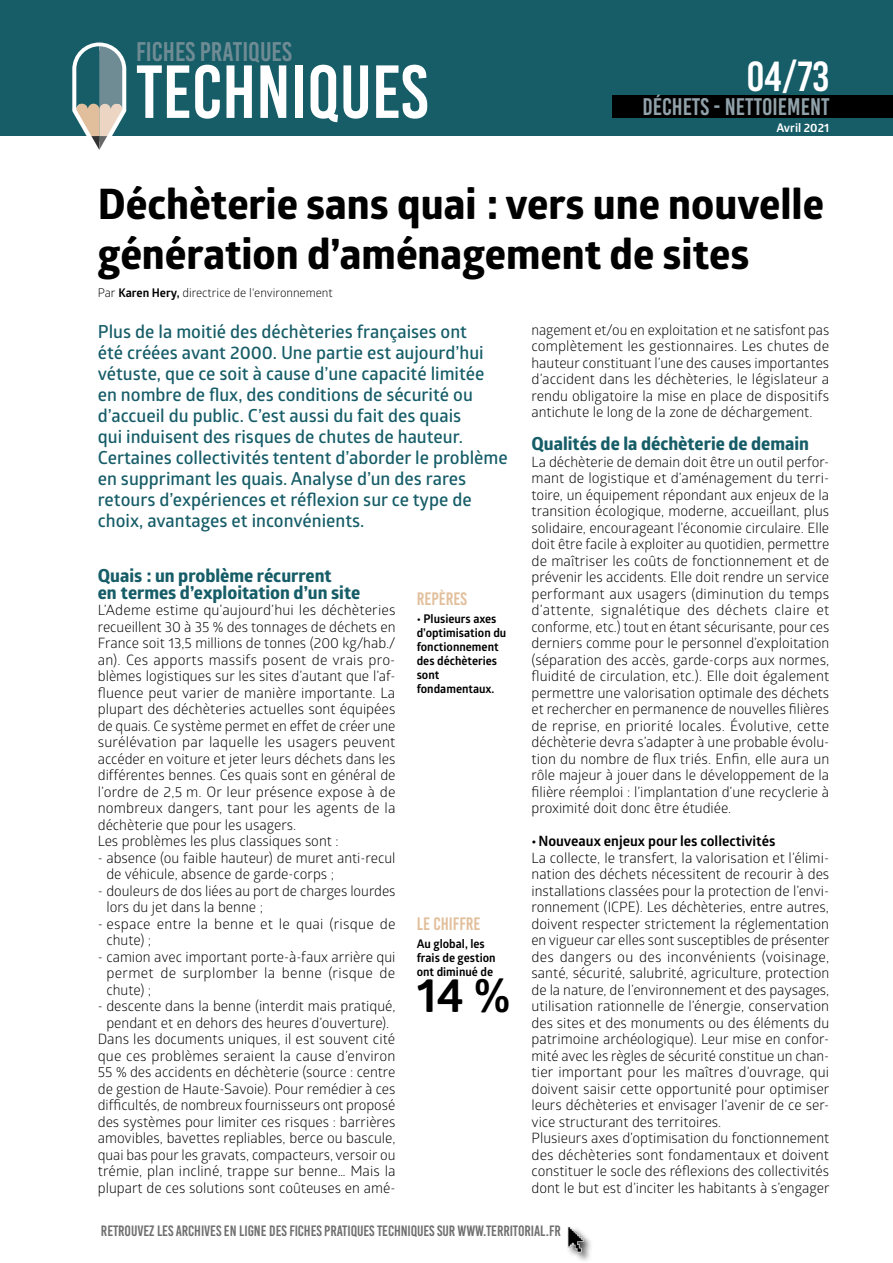
<style>
.page{position:relative;width:893px;height:1263px;background:#fff}
.page>*{position:absolute;margin:0;border:0;box-sizing:border-box;transform-origin:0 0}
.t1{font:75px "Bebas Kai";color:#fff}
.t2{font:700 48px "Glober";color:#000}
.t3{font:700 42px/49.5px "Globerx";color:#000}
.t4{font:42px "Bebas Kai";color:#fff}
.t5{font:27px "Bebas Kai";color:#6f8b94}
.t6{font:24px "Bebas Kai";color:#91a2ab}
.t7{font:600 18px/21px "Glober";color:#165d68}
.t8{font:700 18px/16.5px "Globerx";color:#165d68}
.t9{font:18px "Bebas Kai";color:#e2bf9c}
.t10{font:15px "Bebas Kai";letter-spacing:-.005em;color:#706f6f}
.t11{font:14.25px/16.5px "Glober";color:#000}
.t12{font:14.25px/16.5px "Glober";letter-spacing:.02em;color:#000}
.t13{font:700 14.25px "Glober";color:#000}
.t14{font:700 12px/14px "Glober";color:#000}
.t15{font:12px "Glober";color:#000}
.t16{font:700 12px "Glober";color:#fff}
.s1{font-weight:700}
</style>
<div class="page">
<div style="left:0;top:0;width:893px;height:136px;background:#165d68"></div>
<svg style="left:72px;top:42px;width:55px;height:108px"></svg>
<div style="left:612px;top:96px;width:281px;height:22px;background:#000"></div>
<div style="left:566px;top:1225px;width:28px;height:38px;background:#000;opacity:.75"></div>
<img style="left:566px;top:1225px;width:20px;height:33px">
<h3 class="t5" style="left:136px;top:37px;width:157px">FICHES PRATIQUES</h3>
<h1 class="t1" style="left:136px;top:52px;width:293px">TECHNIQUES</h1>
<h3 class="t4" style="left:746px;top:54px;width:84px">04/73</h3>
<p class="t16" style="left:776px;top:119px;width:54px">Avril 2021</p>
<h3 class="t6" style="left:642px;top:94px;width:189px">DÉCHETS - NETTOIEMENT</h3>
<h3 class="t3" style="left:98px;top:179px;width:728px">Déchèterie sans quai : vers une nouvelle génération d’aménagement de sites</h3>
<p class="t15" style="left:98px;top:284px;width:236px">Par <span class="s1">Karen Hery,</span> directrice de l‘environnement</p>
<p class="t7" style="left:98px;top:320px;width:411px">Plus de la moitié des déchèteries françaises ont<br>été créées avant 2000. Une partie est aujourd’hui vétuste, que ce soit à cause d’une capacité limitée en nombre de flux, des conditions de sécurité ou d’accueil du public. C’est aussi du fait des quais<br>qui induisent des risques de chutes de hauteur.<br>Certaines collectivités tentent d’aborder le problème en supprimant les quais. Analyse d’un des rares retours d’expériences et réflexion sur ce type de choix, avantages et inconvénients.</p>
<p class="t8" style="left:98px;top:567px;width:264px">Quais : un problème récurrent<br>en termes d’exploitation d’un site</p>
<p class="t11" style="left:98px;top:601px;width:299px">L’Ademe estime qu’aujourd’hui les déchèteries recueillent 30 à 35 % des tonnages de déchets en France soit 13,5 millions de tonnes (200 kg/hab./ an). Ces apports massifs posent de vrais pro&shy;blèmes logistiques sur les sites d’autant que l’af&shy;fluence peut varier de manière importante. La plupart des déchèteries actuelles sont équipées de quais. Ce système permet en effet de créer une surélévation par laquelle les usagers peuvent accéder en voiture et jeter leurs déchets dans les différentes bennes. Ces quais sont en général de l’ordre de 2,5 m. Or leur présence expose à de nombreux dangers, tant pour les agents de la déchèterie que pour les usagers.<br>Les problèmes les plus classiques sont :</p>
<p class="t11" style="left:106px;top:849px;width:291px;text-indent:-9px">- absence (ou faible hauteur) de muret anti-recul de véhicule, absence de garde-corps ;</p>
<p class="t11" style="left:106px;top:882px;width:291px;text-indent:-9px">- douleurs de dos liées au port de charges lourdes lors du jet dans la benne ;</p>
<p class="t12" style="left:106px;top:915px;width:291px;text-indent:-9px">- espace entre la benne et le quai (risque de chute) ;</p>
<p class="t11" style="left:106px;top:948px;width:291px;text-align:justify;text-indent:-9px">- camion avec important porte-à-faux arrière qui permet de surplomber la benne (risque de chute) ;</p>
<p class="t11" style="left:98px;top:997px;width:299px;text-align:center">- descente dans la benne (interdit mais pratiqué, pendant et en dehors des heures d’ouverture).<br>Dans les documents uniques, il est souvent cité que ces problèmes seraient la cause d’environ 55 % des accidents en déchèterie (source : centre de gestion de Haute-Savoie). Pour remédier à ces difficultés, de nombreux fournisseurs ont proposé des systèmes pour limiter ces risques : barrières amovibles, bavettes repliables, berce ou bascule, quai bas pour les gravats, compacteurs, versoir ou trémie, plan incliné, trappe sur benne… Mais la plupart de ces solutions sont coûteuses en amé-</p>
<p class="t9" style="left:417px;top:589px;width:52px">REPÈRES</p>
<p class="t14" style="left:417px;top:612px;width:91px">• Plusieurs axes d’optimisation du fonctionnement des déchèteries sont fondamentaux.</p>
<p class="t9" style="left:417px;top:914px;width:65px">LE CHIFFRE</p>
<p class="t14" style="left:417px;top:937px;width:80px">Au global, les frais de gestion ont diminué de</p>
<h2 class="t2" style="left:417px;top:962px;width:95px">14%</h2>
<p class="t11" style="left:531px;top:321px;width:299px;text-align:justify">nagement et/ou en exploitation et ne satisfont pas complètement les gestionnaires. Les chutes de hauteur constituant l’une des causes importantes d’accident dans les déchèteries, le législateur a rendu obligatoire la mise en place de dispositifs antichute le long de la zone de déchargement.</p>
<p class="t8" style="left:531px;top:435px;width:279px">Qualités de la déchèterie de demain</p>
<p class="t11" style="left:531px;top:453px;width:299px;text-align:justify">La déchèterie de demain doit être un outil perfor&shy;mant de logistique et d’aménagement du terri&shy;toire, un équipement répondant aux enjeux de la transition écologique, moderne, accueillant, plus solidaire, encourageant l’économie circulaire. Elle doit être facile à exploiter au quotidien, permettre de maîtriser les coûts de fonctionnement et de prévenir les accidents. Elle doit rendre un service performant aux usagers (diminution du temps d’attente, signalétique des déchets claire et conforme, etc.) tout en étant sécurisante, pour ces derniers comme pour le personnel d’exploitation (séparation des accès, garde-corps aux normes, fluidité de circulation, etc.). Elle doit également permettre une valorisation optimale des déchets et rechercher en permanence de nouvelles filières de reprise, en priorité locales. Évolutive, cette déchèterie devra s’adapter à une probable évolu&shy;tion du nombre de flux triés. Enfin, elle aura un rôle majeur à jouer dans le développement de la filière réemploi : l’implantation d’une recyclerie à proximité doit donc être étudiée.</p>
<p class="t13" style="left:531px;top:831px;width:245px">•Nouveaux enjeux pour les collectivités</p>
<p class="t11" style="left:531px;top:849px;width:300px">La collecte, le transfert, la valorisation et l’élimi&shy;nation des déchets nécessitent de recourir à des installations classées pour la protection de l’envi&shy;ronnement (ICPE). Les déchèteries, entre autres, doivent respecter strictement la réglementation en vigueur car elles sont susceptibles de présenter des dangers ou des inconvénients (voisinage, santé, sécurité, salubrité, agriculture, protection de la nature, de l’environnement et des paysages, utilisation rationnelle de l’énergie, conservation des sites et des monuments ou des éléments du patrimoine archéologique). Leur mise en confor&shy;mité avec les règles de sécurité constitue un chan&shy;tier important pour les maîtres d’ouvrage, qui doivent saisir cette opportunité pour optimiser leurs déchèteries et envisager l’avenir de ce ser&shy;vice structurant des territoires.<br>Plusieurs axes d’optimisation du fonctionnement des déchèteries sont fondamentaux et doivent constituer le socle des réflexions des collectivités dont le but est d’inciter les habitants à s’engager</p>
<p class="t10" style="left:101px;top:1223px;width:461px">RETROUVEZ LES ARCHIVES EN LIGNE DES FICHES PRATIQUES TECHNIQUES SUR WWW.TERRITORIAL.FR</p>
</div>
